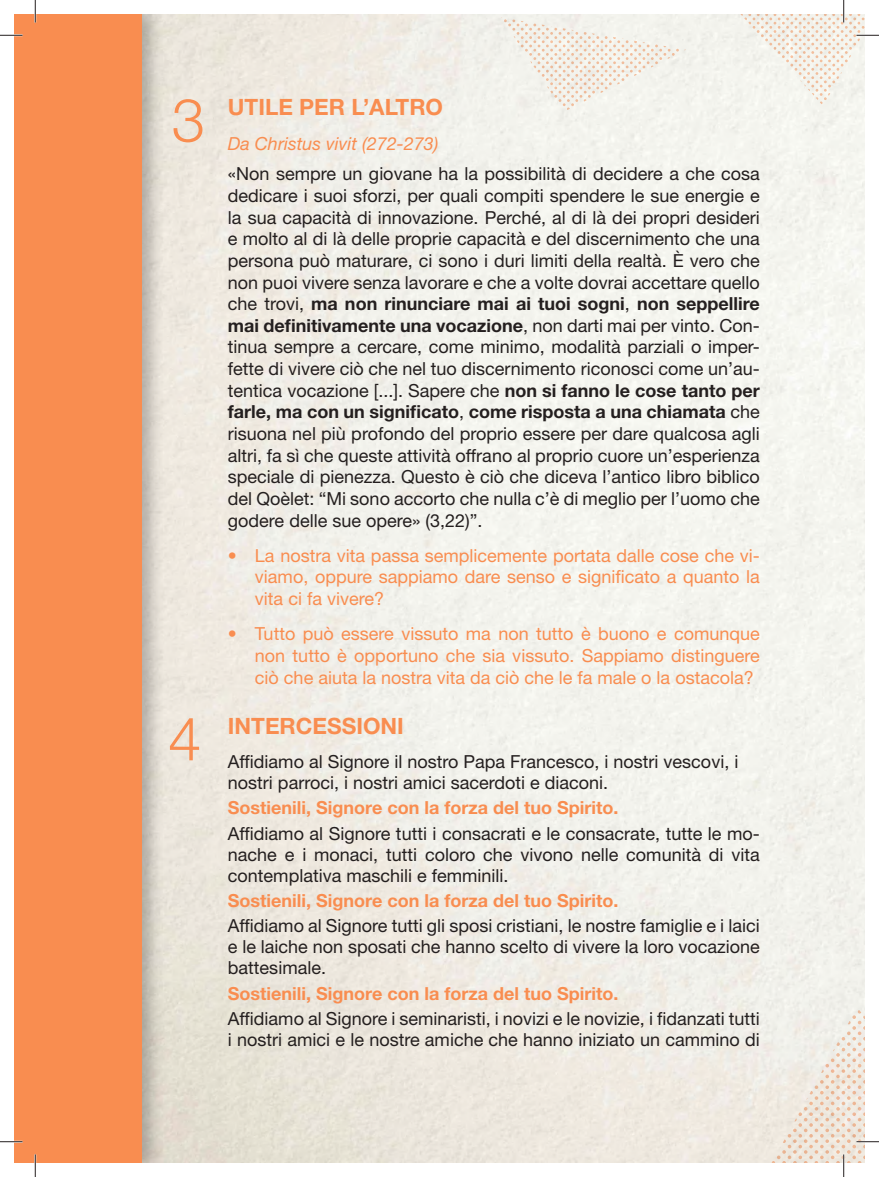
<style>
.page{position:relative;width:879px;height:1177px;background:#fff}
.page>*{position:absolute;margin:0;border:0;box-sizing:border-box;transform-origin:0 0}
.t1{font:700 22.5px "Helvetica Neue LT Std";color:#f98d50}
.t2{font:18px/21.6px "Helvetica Neue LT Std";color:#241f1f;text-align:justify}
.t3{font:18px/21.6px "Helvetica Neue LT Std";color:#f98d50;text-align:justify}
.t4{font:700 18px "Helvetica Neue LT Std";color:#f98d50}
.t5{font:italic 18px "Helvetica Neue LT Std";color:#f98d50}
.s1{font-weight:700}
</style>
<div class="page">
<div style="left:14px;top:14px;width:150px;height:1148px;background:#241f1f;opacity:.3"></div>
<div style="left:14px;top:14px;width:128px;height:1148px;background:#f98d50"></div>
<svg style="left:170px;top:718px;width:29px;height:42px"></svg>
<svg style="left:173px;top:99px;width:29px;height:43px"></svg>
<hr style="left:0;top:34px;width:22px;height:2px;background:#fff">
<hr style="left:0;top:1140px;width:22px;height:2px;background:#fff">
<hr style="left:34px;top:0;width:2px;height:23px;background:#fff">
<hr style="left:34px;top:1154px;width:2px;height:22px;background:#fff">
<svg style="left:0;top:35px;width:22px;height:1px"></svg>
<svg style="left:0;top:1141px;width:22px;height:1px"></svg>
<svg style="left:35px;top:0;width:1px;height:23px"></svg>
<svg style="left:35px;top:1154px;width:1px;height:22px"></svg>
<svg style="left:501px;top:0;width:377px;height:112px"></svg>
<svg style="left:716px;top:999px;width:162px;height:177px"></svg>
<p class="t1" style="left:228px;top:93px;width:217px">UTILE PER L’ALTRO</p>
<p class="t5" style="left:228px;top:133px;width:212px">Da Christus vivit (272-273)</p>
<p class="t2" style="left:228px;top:163px;width:533px">«Non sempre un giovane ha la possibilità di decidere a che cosa dedicare i suoi sforzi, per quali compiti spendere le sue energie e la sua capacità di innovazione. Perché, al di là dei propri desideri e molto al di là delle proprie capacità e del discernimento che una persona può maturare, ci sono i duri limiti della realtà. È vero che non puoi vivere senza lavorare e che a volte dovrai accettare quello che trovi, <span class="s1">ma non rinunciare mai ai tuoi sogni</span>, <span class="s1">non seppellire mai definitivamente una vocazione</span>, non darti mai per vinto. Con&shy;tinua sempre a cercare, come minimo, modalità parziali o imper&shy;fette di vivere ciò che nel tuo discernimento riconosci come un’au&shy;tentica vocazione [...]. Sapere che <span class="s1">non si fanno le cose tanto per farle, ma con un significato</span>, <span class="s1">come risposta a una chiamata</span> che risuona nel più profondo del proprio essere per dare qualcosa agli altri, fa sì che queste attività offrano al proprio cuore un’esperienza speciale di pienezza. Questo è ciò che diceva l’antico libro biblico del Qoèlet: “Mi sono accorto che nulla c’è di meglio per l’uomo che godere delle sue opere» (3,22)”.</p>
<p class="t3" style="left:255px;top:544px;width:506px;text-indent:-27px">• La nostra vita passa semplicemente portata dalle cose che vi&shy;viamo, oppure sappiamo dare senso e significato a quanto la vita ci fa vivere?</p>
<p class="t3" style="left:255px;top:622px;width:506px;text-indent:-27px">• Tutto può essere vissuto ma non tutto è buono e comunque non tutto è opportuno che sia vissuto. Sappiamo distinguere ciò che aiuta la nostra vita da ciò che le fa male o la ostacola?</p>
<p class="t1" style="left:228px;top:712px;width:177px">INTERCESSIONI</p>
<p class="t2" style="left:228px;top:750px;width:512px;line-height:21px">Affidiamo al Signore il nostro Papa Francesco, i nostri vescovi, i nostri parroci, i nostri amici sacerdoti e diaconi.</p>
<p class="t4" style="left:228px;top:796px;width:392px">Sostienili, Signore con la forza del tuo Spirito.</p>
<p class="t2" style="left:228px;top:822px;width:533px;line-height:21px">Affidiamo al Signore tutti i consacrati e le consacrate, tutte le mo&shy;nache e i monaci, tutti coloro che vivono nelle comunità di vita contemplativa maschili e femminili.</p>
<p class="t4" style="left:228px;top:889px;width:392px">Sostienili, Signore con la forza del tuo Spirito.</p>
<p class="t2" style="left:228px;top:914px;width:533px;line-height:21px">Affidiamo al Signore tutti gli sposi cristiani, le nostre famiglie e i laici e le laiche non sposati che hanno scelto di vivere la loro vocazione battesimale.</p>
<p class="t4" style="left:228px;top:981px;width:392px">Sostienili, Signore con la forza del tuo Spirito.</p>
<p class="t2" style="left:228px;top:1007px;width:533px;line-height:21px">Affidiamo al Signore i seminaristi, i novizi e le novizie, i fidanzati tutti i nostri amici e le nostre amiche che hanno iniziato un cammino di</p>
</div>
